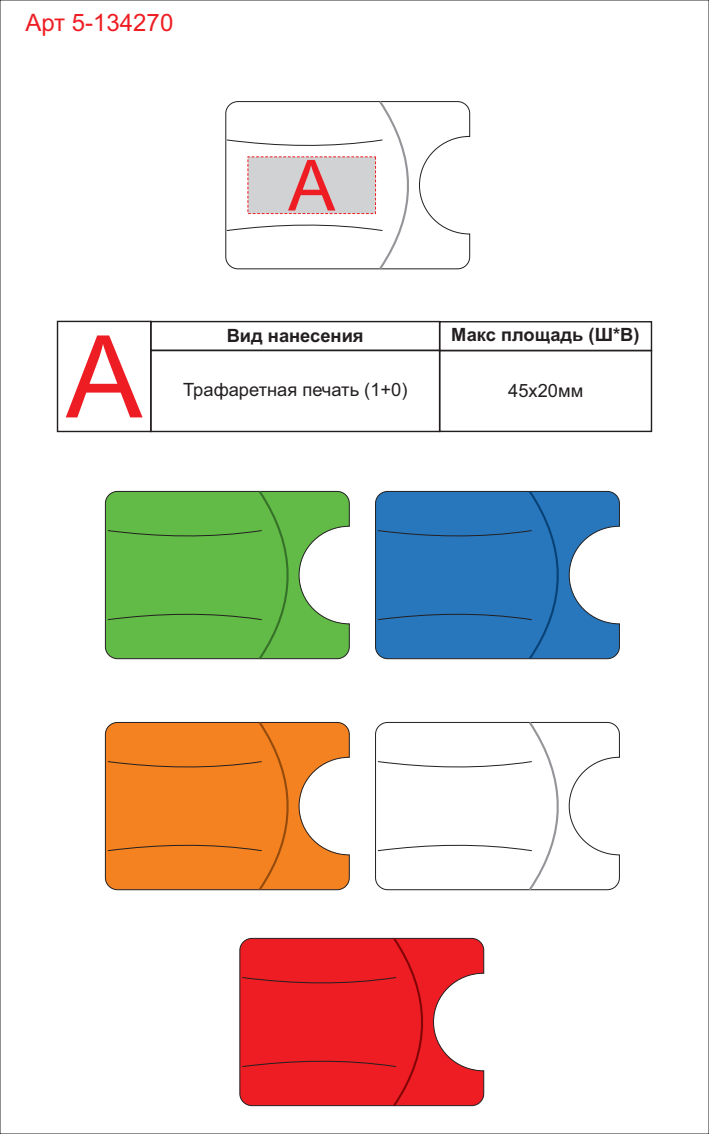
<style>
.page{position:relative;width:709px;height:1134px;background:#fff}
.page>*{position:absolute;margin:0;border:0;box-sizing:border-box;transform-origin:0 0}
.t1{font:114.5px "Arial";color:#ee1d23}
.t2{font:70.7px "Arial";color:#ee1d23}
.t3{font:24px "Arial";color:#ee1d23}
.t4{font:18.3px "Arial";color:#231f20}
.t5{font:700 18.3px "Arial";color:#231f20}
</style>
<div class="page">
<svg style="left:239px;top:938px;width:245px;height:168px;fill:#ee1d23"></svg>
<div style="left:241px;top:937px;width:191px;height:170px;background:#ee1d23"></div>
<svg style="left:375px;top:491px;width:245px;height:168px;fill:#2877bd"></svg>
<div style="left:377px;top:490px;width:190px;height:170px;background:#2877bd"></div>
<svg style="left:375px;top:722px;width:245px;height:168px"></svg>
<svg style="left:377px;top:721px;width:190px;height:170px"></svg>
<svg style="left:105px;top:491px;width:245px;height:168px;fill:#62bb46"></svg>
<div style="left:107px;top:490px;width:190px;height:170px;background:#62bb46"></div>
<svg style="left:105px;top:722px;width:245px;height:168px;fill:#f58220"></svg>
<div style="left:107px;top:721px;width:190px;height:170px;background:#f58220"></div>
<div style="left:150px;top:321px;width:290px;height:30px;border:1px solid #231f20"></div>
<div style="left:439px;top:321px;width:213px;height:30px;border:1px solid #231f20"></div>
<div style="left:57px;top:321px;width:95px;height:111px;border:1px solid #231f20"></div>
<div style="left:150px;top:350px;width:290px;height:82px;border:1px solid #231f20"></div>
<div style="left:439px;top:350px;width:213px;height:82px;border:1px solid #231f20"></div>
<svg style="left:225px;top:101px;width:245px;height:168px"></svg>
<svg style="left:226px;top:101px;width:191px;height:169px"></svg>
<h3 class="t3" style="left:25px;top:13px;width:149px">Арт 5-134270</h3>
<h2 class="t2" style="left:288px;top:159px;width:49px">A</h2>
<h1 class="t1" style="left:66px;top:334px;width:78px">A</h1>
<p class="t5" style="left:227px;top:329px;width:138px">Вид нанесения</p>
<p class="t5" style="left:451px;top:328px;width:190px">Макс площадь (Ш*В)</p>
<p class="t4" style="left:183px;top:382px;width:226px">Трафаретная печать (1+0)</p>
<p class="t4" style="left:508px;top:384px;width:77px">45х20мм</p>
</div>
